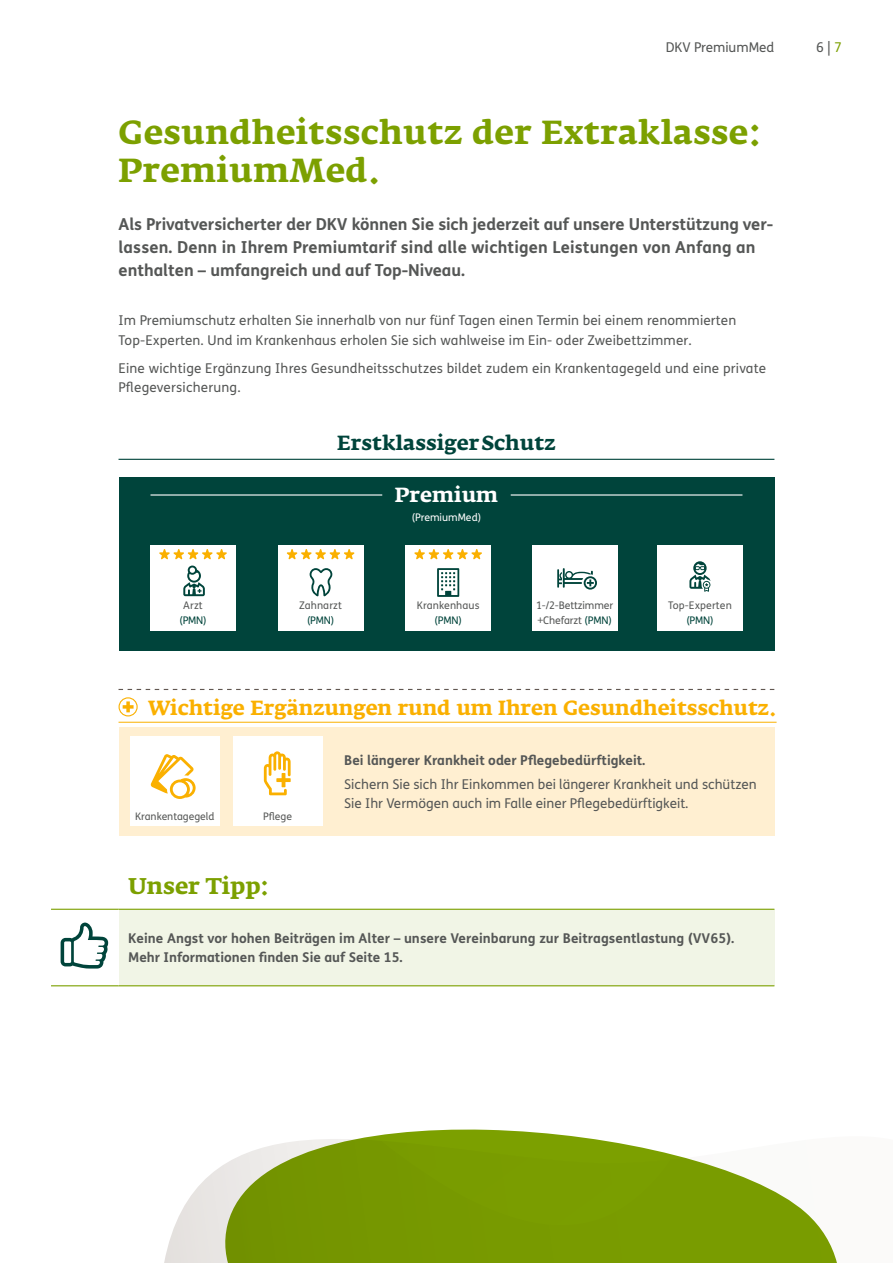
<style>
.page{position:relative;width:893px;height:1263px;background:#fff}
.page>*{position:absolute;margin:0;border:0;box-sizing:border-box;transform-origin:0 0}
.t1{font:700 33px/38.2px "Fedra Serif A Pro";letter-spacing:.01em;color:#7ca000}
.t2{font:700 22.5px "Fedra Serif A Pro";color:#7ca000}
.t3{font:700 20.25px "Fedra Serif A Pro";letter-spacing:-.005em;color:#fab000}
.t4{font:700 20.25px "Fedra Serif A Pro";color:#00443b}
.t5{font:700 20.25px "Fedra Serif A Pro";color:#fff}
.t6{font:700 16.5px/23px "FS Me";color:#555756}
.t7{font:13.5px/19.2px "FS Me";letter-spacing:.01em;color:#555756}
.t8{font:700 13.5px/19.2px "FS Me";color:#555756}
.t9{font:10.5px/14.4px "FS Me";letter-spacing:.005em;color:#555756}
.t10{font:10.5px "FS Me";letter-spacing:-.015em;color:#00443b}
.t11{font:10.5px "FS Me";color:#fff}
.t12{font:10.35px "FS Me";color:#555756}
.s1{color:#7ca000}
.s2{color:#00443b}
</style>
<div class="page">
<svg style="left:164px;top:1176px;width:45px;height:87px;fill:#e7e4e2"></svg>
<svg style="left:209px;top:1129px;width:628px;height:134px;fill:#799c00"></svg>
<hr style="left:119px;top:459px;width:655px;height:1px;background:#00443b">
<div style="left:119px;top:477px;width:655px;height:174px;background:#00443b"></div>
<div style="left:657px;top:545px;width:85px;height:85px;background:#fff"></div>
<svg style="left:689px;top:561px;width:21px;height:31px"></svg>
<div style="left:150px;top:545px;width:86px;height:85px;background:#fff"></div>
<svg style="left:159px;top:549px;width:68px;height:10px"></svg>
<svg style="left:183px;top:565px;width:22px;height:31px"></svg>
<div style="left:278px;top:545px;width:85px;height:85px;background:#fff"></div>
<svg style="left:287px;top:549px;width:67px;height:10px"></svg>
<svg style="left:310px;top:568px;width:22px;height:28px"></svg>
<div style="left:406px;top:545px;width:85px;height:85px;background:#fff"></div>
<svg style="left:414px;top:549px;width:68px;height:10px"></svg>
<svg style="left:437px;top:568px;width:22px;height:29px"></svg>
<div style="left:532px;top:545px;width:85px;height:85px;background:#fff"></div>
<svg style="left:557px;top:568px;width:40px;height:22px"></svg>
<hr style="left:511px;top:494px;width:231px;height:2px;background:#fff">
<hr style="left:150px;top:494px;width:232px;height:2px;background:#fff">
<div style="left:119px;top:909px;width:655px;height:77px;background:#f1f5e6"></div>
<hr style="left:51px;top:909px;width:68px;height:1px;background:#7ca000">
<hr style="left:119px;top:909px;width:655px;height:1px;background:#7ca000">
<hr style="left:51px;top:985px;width:68px;height:1px;background:#7ca000">
<hr style="left:119px;top:985px;width:655px;height:1px;background:#7ca000">
<svg style="left:61px;top:922px;width:47px;height:46px"></svg>
<svg style="left:119px;top:689px;width:655px;height:1px"></svg>
<svg style="left:119px;top:698px;width:18px;height:18px"></svg>
<div style="left:119px;top:697px;width:19px;height:19px;border:1px solid #fab000;border-radius:50%"></div>
<svg style="left:123px;top:705px;width:11px;height:4px"></svg>
<svg style="left:126px;top:701px;width:4px;height:11px"></svg>
<hr style="left:119px;top:722px;width:658px;height:1px;background:#fab000">
<div style="left:119px;top:727px;width:655px;height:109px;background:#ffefd1"></div>
<div style="left:130px;top:737px;width:90px;height:89px;background:#fff"></div>
<svg style="left:150px;top:754px;width:46px;height:45px"></svg>
<div style="left:233px;top:737px;width:89px;height:89px;background:#fff"></div>
<svg style="left:264px;top:751px;width:27px;height:44px"></svg>
<p class="t7" style="left:666px;top:38px;width:110px">DKV PremiumMed</p>
<p class="t7" style="left:816px;top:38px;width:27px">6 | <span class="s1">7</span></p>
<h1 class="t1" style="left:119px;top:113px;width:645px">Gesundheitsschutz der Extraklasse:<br>PremiumMed.</h1>
<p class="t6" style="left:119px;top:212px;width:656px">Als Privatversicherter der DKV können Sie sich jederzeit auf unsere Unterstützung ver&shy;lassen. Denn in Ihrem Premiumtarif sind alle wichtigen Leistungen von Anfang an enthalten – umfangreich und auf Top-Niveau.</p>
<p class="t7" style="left:119px;top:311px;width:619px">Im Premiumschutz erhalten Sie innerhalb von nur fünf Tagen einen Termin bei einem renommierten<br>Top-Experten. Und im Krankenhaus erholen Sie sich wahlweise im Ein- oder Zweibettzimmer.</p>
<p class="t7" style="left:119px;top:359px;width:649px">Eine wichtige Ergänzung Ihres Gesundheitsschutzes bildet zudem ein Krankentagegeld und eine private<br>Pflegeversicherung.</p>
<h3 class="t4" style="left:337px;top:430px;width:220px">Erstklassiger Schutz</h3>
<h3 class="t5" style="left:395px;top:483px;width:105px">Premium</h3>
<p class="t11" style="left:412px;top:510px;width:71px">(PremiumMed)</p>
<p class="t9" style="left:183px;top:598px;width:21px">Arzt</p>
<p class="t10" style="left:179px;top:613px;width:29px">(PMN)</p>
<p class="t9" style="left:299px;top:598px;width:44px">Zahnarzt</p>
<p class="t10" style="left:307px;top:613px;width:29px">(PMN)</p>
<p class="t9" style="left:417px;top:598px;width:64px">Krankenhaus</p>
<p class="t10" style="left:435px;top:613px;width:29px">(PMN)</p>
<p class="t9" style="left:536px;top:598px;width:79px">1-/2-Bettzimmer +Chefarzt <span class="s2">(PMN)</span></p>
<p class="t9" style="left:668px;top:598px;width:65px">Top-Experten</p>
<p class="t10" style="left:686px;top:613px;width:29px">(PMN)</p>
<h3 class="t3" style="left:148px;top:695px;width:630px">Wichtige Ergänzungen rund um Ihren Gesundheitsschutz.</h3>
<p class="t12" style="left:135px;top:809px;width:81px">Krankentagegeld</p>
<p class="t12" style="left:263px;top:809px;width:30px">Pflege</p>
<p class="t8" style="left:344px;top:750px;width:303px">Bei längerer Krankheit oder Pflegebedürftigkeit.</p>
<p class="t7" style="left:344px;top:774px;width:414px">Sichern Sie sich Ihr Einkommen bei längerer Krankheit und schützen<br>Sie Ihr Vermögen auch im Falle einer Pflegebedürftigkeit.</p>
<h2 class="t2" style="left:128px;top:872px;width:143px">Unser Tipp:</h2>
<p class="t8" style="left:128px;top:928px;width:608px">Keine Angst vor hohen Beiträgen im Alter – unsere Vereinbarung zur Beitragsentlastung (VV65).<br>Mehr Informationen finden Sie auf Seite 15.</p>
</div>
